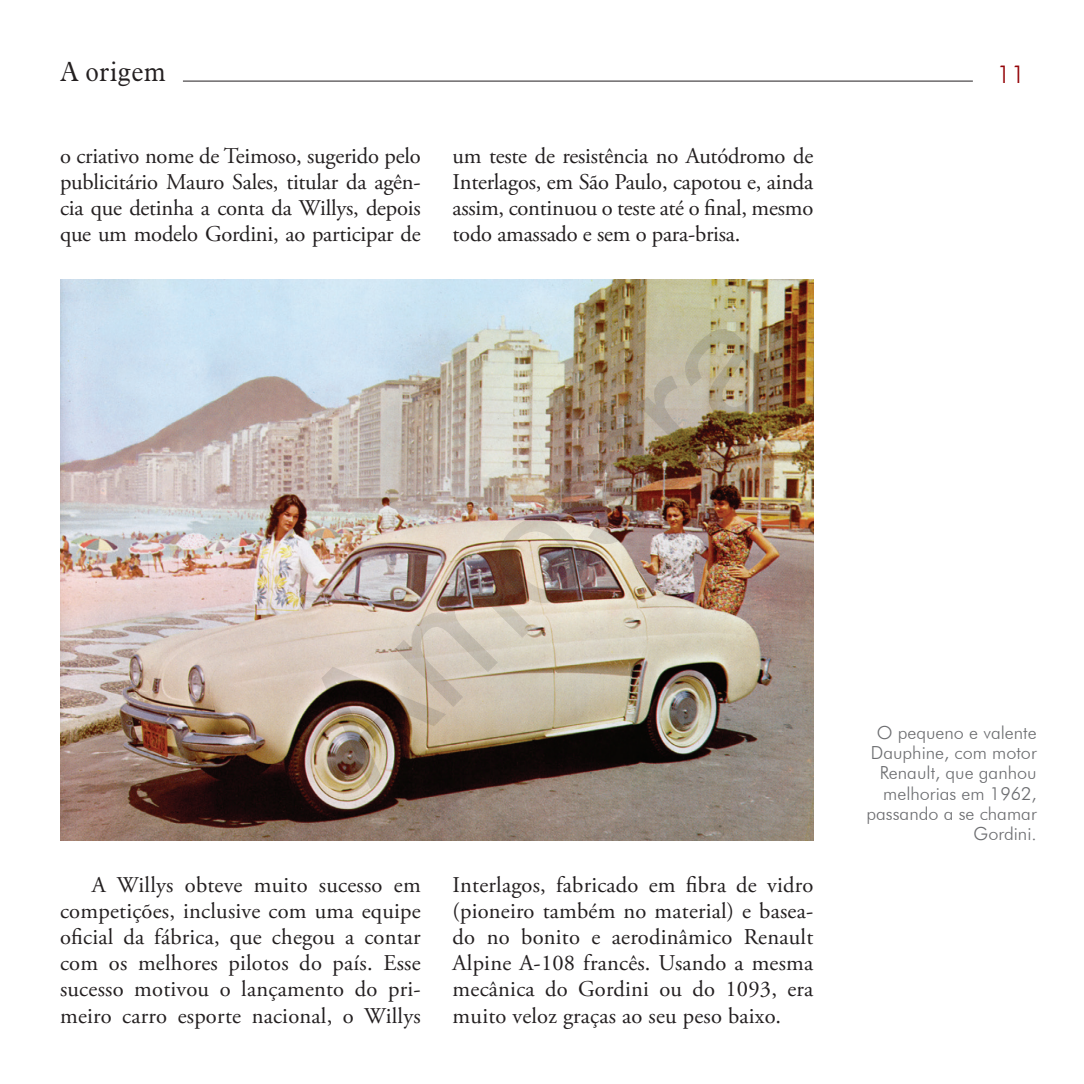
<style>
.page{position:relative;width:1084px;height:1084px;background:#fff}
.page>*{position:absolute;margin:0;border:0;box-sizing:border-box;transform-origin:0 0}
.t1{font:158.85px "Arial";color:rgb(0 0 0/.1)}
.t2{font:300 27px "Aldine 721 BT";color:#231f20}
.t3{font:300 24.75px "Futura BT";color:#940408}
.t4{font:22.5px/26.1px "Adobe Garamond Pro";letter-spacing:.005em;color:#231f20;text-align:justify}
.t5{font:300 18px/20.2px "Futura BT";color:#6c6d70;text-align:right}
</style>
<div class="page">
<img style="left:60px;top:279px;width:753px;height:560px">
<hr style="left:183px;top:81px;width:789px;height:1px;background:#231f20">
<p class="t2" style="left:60px;top:55px;width:108px">A origem</p>
<p class="t3" style="left:996px;top:60px;width:30px">11</p>
<p class="t4" style="left:60px;top:143px;width:362px">o criativo nome de Teimoso, sugerido pelo publicitário Mauro Sales, titular da agên&shy;cia que detinha a conta da Willys, depois que um modelo Gordini, ao participar de</p>
<p class="t4" style="left:452px;top:143px;width:362px">um teste de resistência no Autódromo de Interlagos, em São Paulo, capotou e, ainda assim, continuou o teste até o final, mesmo todo amassado e sem o para-brisa.</p>
<h1 class="t1" style="left:254px;top:672px;width:593px;rotate:-45deg">Amostra</h1>
<p class="t4" style="left:60px;top:872px;width:362px;text-indent:32px">A Willys obteve muito sucesso em competições, inclusive com uma equipe oficial da fábrica, que chegou a contar com os melhores pilotos do país. Esse sucesso motivou o lançamento do pri&shy;meiro carro esporte nacional, o Willys</p>
<p class="t4" style="left:452px;top:872px;width:362px">Interlagos, fabricado em fibra de vidro (pioneiro também no material) e basea&shy;do no bonito e aerodinâmico Renault Alpine A-108 francês. Usando a mesma mecânica do Gordini ou do 1093, era muito veloz graças ao seu peso baixo.</p>
<p class="t5" style="left:866px;top:722px;width:172px">O pequeno e valente<br>Dauphine, com motor<br>Renault, que ganhou melhorias em 1962, passando a se chamar<br>Gordini.</p>
</div>
